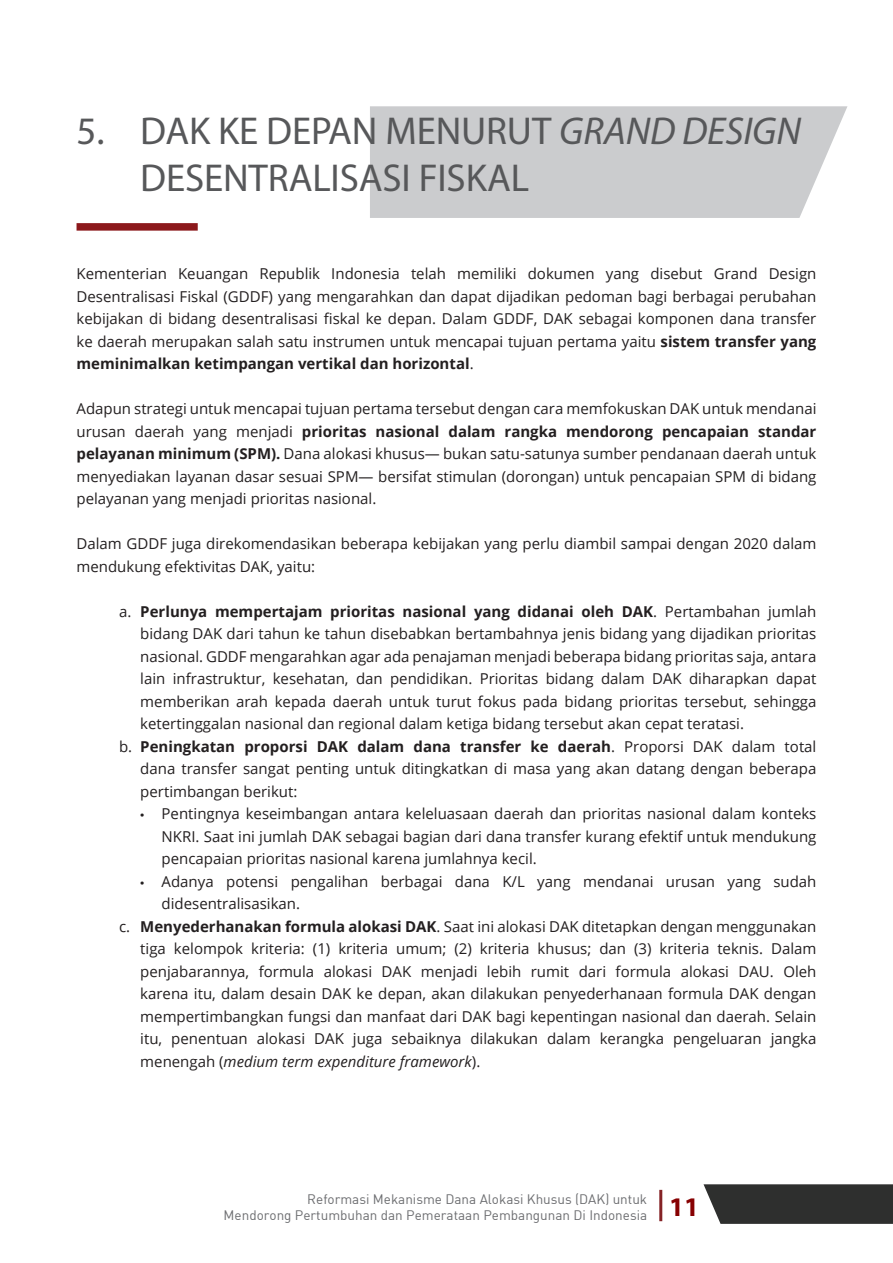
<style>
.page{position:relative;width:893px;height:1263px;background:#fff}
.page>*{position:absolute;margin:0;border:0;box-sizing:border-box;transform-origin:0 0}
.t1{font:39px/46.8px "Myriad Pro";letter-spacing:-.005em;color:#57585a}
.t2{font:700 27px "Myriad Pro";color:#870102}
.t3{font:15px/22.5px "Open Sans";color:#231f20;text-align:justify}
.t4{font:700 15px "Open Sans";color:#231f20}
.t5{font:italic 15px "Open Sans";color:#231f20}
.t6{font:13.5px/16.2px "DIN";color:#6c6d70;text-align:right}
.s1{font-style:italic}
.s2{font-weight:700}
.s3{font-weight:400}
.s4{font-family:"Myriad Pro"}
.s5{font-style:normal}
</style>
<div class="page">
<svg style="left:703px;top:1184px;width:190px;height:40px;background:#3a3b3a"></svg>
<hr style="left:659px;top:1190px;width:3px;height:31px;background:#852326">
<div style="left:370px;top:106px;width:477px;height:112px;background:#cbccce"></div>
<div style="left:77px;top:223px;width:121px;height:8px;background:#8c181b"></div>
<h1 class="t1" style="left:140px;top:107px;width:662px;text-indent:-64px">5. DAK KE DEPAN MENURUT <span class="s1">GRAND DESIGN<br></span>DESENTRALISASI FISKAL</h1>
<p class="t3" style="left:77px;top:262px;width:741px">Kementerian Keuangan Republik Indonesia telah memiliki dokumen yang disebut Grand Design Desentralisasi Fiskal (GDDF) yang mengarahkan dan dapat dijadikan pedoman bagi berbagai perubahan kebijakan di bidang desentralisasi fiskal ke depan. Dalam GDDF, DAK sebagai komponen dana transfer ke daerah merupakan salah satu instrumen untuk mencapai tujuan pertama yaitu <span class="s2">sistem transfer yang meminimalkan ketimpangan vertikal dan horizontal</span>.</p>
<p class="t3" style="left:77px;top:397px;width:741px">Adapun strategi untuk mencapai tujuan pertama tersebut dengan cara memfokuskan DAK untuk mendanai urusan daerah yang menjadi <span class="s2">prioritas nasional dalam rangka mendorong pencapaian standar pelayanan minimum (SPM).</span> Dana alokasi khusus— bukan satu-satunya sumber pendanaan daerah untuk menyediakan layanan dasar sesuai SPM— bersifat stimulan (dorongan) untuk pencapaian SPM di bidang pelayanan yang menjadi prioritas nasional.</p>
<p class="t3" style="left:77px;top:532px;width:741px">Dalam GDDF juga direkomendasikan beberapa kebijakan yang perlu diambil sampai dengan 2020 dalam mendukung efektivitas DAK, yaitu:</p>
<p class="t4" style="left:119px;top:600px;width:699px"><span class="s3">a.</span> Perlunya mempertajam prioritas nasional yang didanai oleh DAK<span class="s3">. Pertambahan jumlah</span></p>
<p class="t3" style="left:140px;top:622px;width:678px">bidang DAK dari tahun ke tahun disebabkan bertambahnya jenis bidang yang dijadikan prioritas</p>
<p class="t3" style="left:140px;top:644px;width:678px">nasional. GDDF mengarahkan agar ada penajaman menjadi beberapa bidang prioritas saja, antara</p>
<p class="t3" style="left:140px;top:667px;width:678px">lain infrastruktur, kesehatan, dan pendidikan. Prioritas bidang dalam DAK diharapkan dapat</p>
<p class="t3" style="left:140px;top:689px;width:678px">memberikan arah kepada daerah untuk turut fokus pada bidang prioritas tersebut, sehingga</p>
<p class="t3" style="left:140px;top:712px;width:605px">ketertinggalan nasional dan regional dalam ketiga bidang tersebut akan cepat teratasi.</p>
<p class="t4" style="left:119px;top:735px;width:699px"><span class="s3">b.</span> Peningkatan proporsi DAK dalam dana transfer ke daerah<span class="s3">. Proporsi DAK dalam total</span></p>
<p class="t3" style="left:140px;top:757px;width:678px">dana transfer sangat penting untuk ditingkatkan di masa yang akan datang dengan beberapa</p>
<p class="t3" style="left:140px;top:779px;width:159px">pertimbangan berikut:</p>
<p class="t3" style="left:162px;top:802px;width:656px;text-indent:-21px"><span class="s4">•</span> Pentingnya keseimbangan antara keleluasaan daerah dan prioritas nasional dalam konteks NKRI. Saat ini jumlah DAK sebagai bagian dari dana transfer kurang efektif untuk mendukung pencapaian prioritas nasional karena jumlahnya kecil.</p>
<p class="t3" style="left:140px;top:869px;width:678px"><span class="s4">•</span> Adanya potensi pengalihan berbagai dana K/L yang mendanai urusan yang sudah</p>
<p class="t3" style="left:162px;top:892px;width:140px">didesentralisasikan.</p>
<p class="t3" style="left:119px;top:914px;width:699px">c. <span class="s2">Menyederhanakan formula alokasi DAK</span>. Saat ini alokasi DAK ditetapkan dengan menggunakan</p>
<p class="t3" style="left:140px;top:937px;width:678px">tiga kelompok kriteria: (1) kriteria umum; (2) kriteria khusus; dan (3) kriteria teknis. Dalam</p>
<p class="t3" style="left:140px;top:959px;width:678px">penjabarannya, formula alokasi DAK menjadi lebih rumit dari formula alokasi DAU. Oleh</p>
<p class="t3" style="left:140px;top:982px;width:678px">karena itu, dalam desain DAK ke depan, akan dilakukan penyederhanaan formula DAK dengan</p>
<p class="t3" style="left:140px;top:1004px;width:678px">mempertimbangkan fungsi dan manfaat dari DAK bagi kepentingan nasional dan daerah. Selain</p>
<p class="t3" style="left:140px;top:1027px;width:678px">itu, penentuan alokasi DAK juga sebaiknya dilakukan dalam kerangka pengeluaran jangka</p>
<p class="t5" style="left:140px;top:1051px;width:341px"><span class="s5">menengah (</span>medium term expenditure framework<span class="s5">).</span></p>
<p class="t6" style="left:224px;top:1191px;width:425px">Reformasi Mekanisme Dana Alokasi Khusus (DAK) untuk<br>Mendorong Pertumbuhan dan Pemerataan Pembangunan Di Indonesia</p>
<h2 class="t2" style="left:669px;top:1189px;width:31px">11</h2>
</div>
